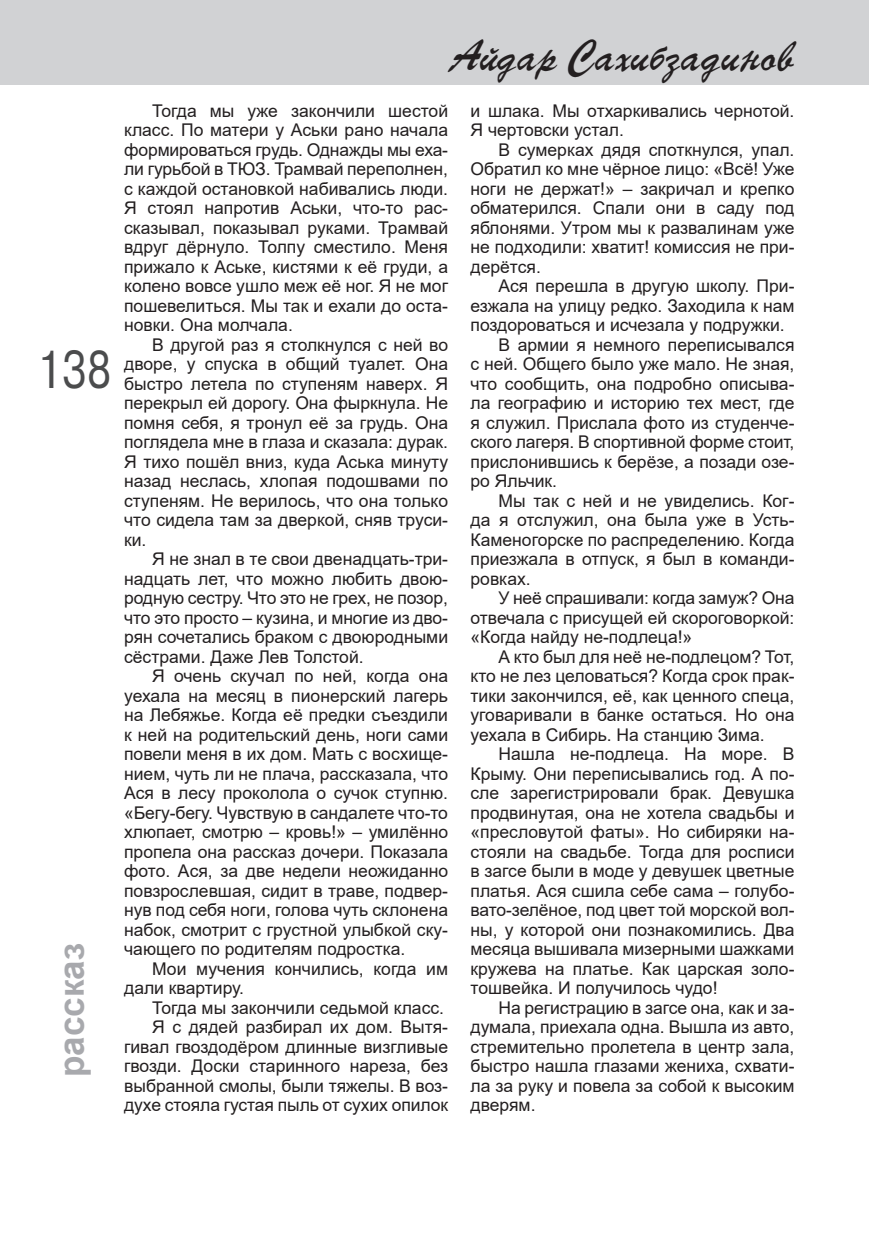
<style>
.page{position:relative;width:869px;height:1241px;background:#fff}
.page>*{position:absolute;margin:0;border:0;box-sizing:border-box;transform-origin:0 0}
.t1{font:49px "TT Arial";color:#4b4c4d;scale:.8 1}
.t2{font:42px "TT Parsec";color:#231f20}
.t3{font:700 35px "Arial";color:#a8a9ad}
.t4{font:17.5px/19.4px "Arial";color:#231f20;text-align:justify}
</style>
<div class="page">
<div style="left:0;top:0;width:868px;height:84px;background:#d1d2d4"></div>
<h1 class="t1" style="left:37px;top:342px;width:94px">138</h1>
<h3 class="t3" style="left:52px;top:1076px;width:136px;rotate:-90deg">рассказ</h3>
<h2 class="t2" style="left:451px;top:32px;width:345px">Айдар Сахибзадинов</h2>
<p class="t4" style="left:124px;top:101px;width:325px;text-indent:28px">Тогда мы уже закончили шестой класс. По матери у Аськи рано начала формироваться грудь. Однажды мы еха&shy;ли гурьбой в ТЮЗ. Трамвай переполнен, с каждой остановкой набивались люди.<br>Я стоял напротив Аськи, что-то рас&shy;сказывал, показывал руками. Трамвай вдруг дёрнуло. Толпу сместило. Меня прижало к Аське, кистями к её груди, а колено вовсе ушло меж её ног. Я не мог пошевелиться. Мы так и ехали до оста&shy;новки. Она молчала.</p>
<p class="t4" style="left:124px;top:335px;width:325px;text-indent:28px">В другой раз я столкнулся с ней во дворе, у спуска в общий туалет. Она быстро летела по ступеням наверх. Я перекрыл ей дорогу. Она фыркнула. Не помня себя, я тронул её за грудь. Она поглядела мне в глаза и сказала: дурак.<br>Я тихо пошёл вниз, куда Аська минуту назад неслась, хлопая подошвами по ступеням. Не верилось, что она только что сидела там за дверкой, сняв труси&shy;ки.</p>
<p class="t4" style="left:124px;top:549px;width:325px;text-indent:28px">Я не знал в те свои двенадцать-три&shy;надцать лет, что можно любить двою&shy;родную сестру. Что это не грех, не позор, что это просто – кузина, и многие из дво&shy;рян сочетались браком с двоюродными сёстрами. Даже Лев Толстой.</p>
<p class="t4" style="left:124px;top:666px;width:325px;text-indent:28px">Я очень скучал по ней, когда она уехала на месяц в пионерский лагерь на Лебяжье. Когда её предки съездили к ней на родительский день, ноги сами повели меня в их дом. Мать с восхище&shy;нием, чуть ли не плача, рассказала, что Ася в лесу проколола о сучок ступню. «Бегу-бегу. Чувствую в сандалете что-то хлюпает, смотрю – кровь!» – умилённо пропела она рассказ дочери. Показала фото. Ася, за две недели неожиданно повзрослевшая, сидит в траве, подвер&shy;нув под себя ноги, голова чуть склонена набок, смотрит с грустной улыбкой ску&shy;чающего по родителям подростка.</p>
<p class="t4" style="left:124px;top:958px;width:325px;text-indent:28px">Мои мучения кончились, когда им дали квартиру.</p>
<p class="t4" style="left:124px;top:997px;width:325px;text-align:right">Тогда мы закончили седьмой класс.<br>Я с дядей разбирал их дом. Вытя&shy;гивал гвоздодёром длинные визгливые гвозди. Доски старинного нареза, без выбранной смолы, были тяжелы. В воз&shy;духе стояла густая пыль от сухих опилок</p>
<p class="t4" style="left:470px;top:101px;width:325px">и шлака. Мы отхаркивались чернотой.<br>Я чертовски устал.</p>
<p class="t4" style="left:470px;top:140px;width:325px;text-indent:28px">В сумерках дядя споткнулся, упал.<br>Обратил ко мне чёрное лицо: «Всё! Уже ноги не держат!» – закричал и крепко обматерился. Спали они в саду под яблонями. Утром мы к развалинам уже не подходили: хватит! комиссия не при&shy;дерётся.</p>
<p class="t4" style="left:498px;top:276px;width:297px">Ася перешла в другую школу. При-</p>
<p class="t4" style="left:470px;top:296px;width:325px">езжала на улицу редко. Заходила к нам</p>
<p class="t4" style="left:470px;top:315px;width:315px">поздороваться и исчезала у подружки.</p>
<p class="t4" style="left:498px;top:335px;width:297px">В армии я немного переписывался</p>
<p class="t4" style="left:470px;top:354px;width:325px">с ней. Общего было уже мало. Не зная,</p>
<p class="t4" style="left:470px;top:374px;width:325px">что сообщить, она подробно описыва-</p>
<p class="t4" style="left:470px;top:393px;width:325px">ла географию и историю тех мест, где</p>
<p class="t4" style="left:470px;top:413px;width:325px">я служил. Прислала фото из студенче-</p>
<p class="t4" style="left:470px;top:432px;width:325px">ского лагеря. В спортивной форме стоит,</p>
<p class="t4" style="left:470px;top:452px;width:325px">прислонившись к берёзе, а позади озе-</p>
<p class="t4" style="left:470px;top:471px;width:88px">ро Яльчик.</p>
<p class="t4" style="left:498px;top:491px;width:297px">Мы так с ней и не увиделись. Ког-</p>
<p class="t4" style="left:470px;top:510px;width:325px">да я отслужил, она была уже в Усть-</p>
<p class="t4" style="left:470px;top:530px;width:325px">Каменогорске по распределению. Когда</p>
<p class="t4" style="left:470px;top:549px;width:325px">приезжала в отпуск, я был в команди-</p>
<p class="t4" style="left:470px;top:569px;width:62px">ровках.</p>
<p class="t4" style="left:498px;top:588px;width:297px">У неё спрашивали: когда замуж? Она</p>
<p class="t4" style="left:470px;top:608px;width:325px">отвечала с присущей ей скороговоркой:</p>
<p class="t4" style="left:470px;top:627px;width:223px">«Когда найду не-подлеца!»</p>
<p class="t4" style="left:498px;top:647px;width:297px">А кто был для неё не-подлецом? Тот,</p>
<p class="t4" style="left:470px;top:666px;width:325px">кто не лез целоваться? Когда срок прак-</p>
<p class="t4" style="left:470px;top:685px;width:325px">тики закончился, её, как ценного спеца,</p>
<p class="t4" style="left:470px;top:705px;width:325px">уговаривали в банке остаться. Но она</p>
<p class="t4" style="left:470px;top:724px;width:295px">уехала в Сибирь. На станцию Зима.</p>
<p class="t4" style="left:498px;top:744px;width:297px">Нашла не-подлеца. На море. В</p>
<p class="t4" style="left:470px;top:763px;width:325px">Крыму. Они переписывались год. А по-</p>
<p class="t4" style="left:470px;top:783px;width:325px">сле зарегистрировали брак. Девушка</p>
<p class="t4" style="left:470px;top:802px;width:325px">продвинутая, она не хотела свадьбы и</p>
<p class="t4" style="left:470px;top:822px;width:325px">«пресловутой фаты». Но сибиряки на-</p>
<p class="t4" style="left:470px;top:841px;width:325px">стояли на свадьбе. Тогда для росписи</p>
<p class="t4" style="left:470px;top:861px;width:325px">в загсе были в моде у девушек цветные</p>
<p class="t4" style="left:470px;top:880px;width:325px">платья. Ася сшила себе сама – голубо-</p>
<p class="t4" style="left:470px;top:900px;width:325px">вато-зелёное, под цвет той морской вол-</p>
<p class="t4" style="left:470px;top:919px;width:325px">ны, у которой они познакомились. Два</p>
<p class="t4" style="left:470px;top:939px;width:325px">месяца вышивала мизерными шажками</p>
<p class="t4" style="left:470px;top:958px;width:325px">кружева на платье. Как царская золо-</p>
<p class="t4" style="left:470px;top:978px;width:248px">тошвейка. И получилось чудо!</p>
<p class="t4" style="left:498px;top:997px;width:297px">На регистрацию в загсе она, как и за-</p>
<p class="t4" style="left:470px;top:1017px;width:325px">думала, приехала одна. Вышла из авто,</p>
<p class="t4" style="left:470px;top:1036px;width:325px">стремительно пролетела в центр зала,</p>
<p class="t4" style="left:470px;top:1056px;width:325px">быстро нашла глазами жениха, схвати-</p>
<p class="t4" style="left:470px;top:1075px;width:325px">ла за руку и повела за собой к высоким</p>
<p class="t4" style="left:470px;top:1094px;width:66px">дверям.</p>
</div>
